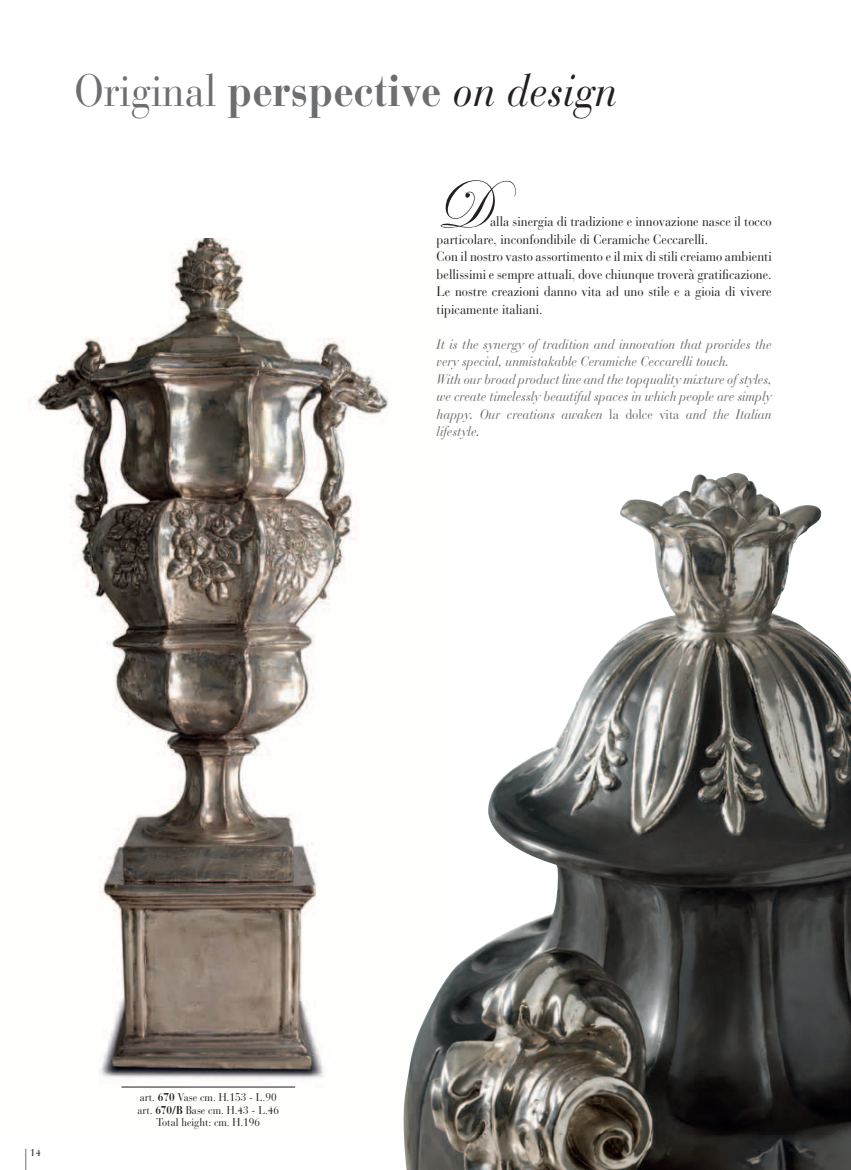
<style>
.page{position:relative;width:851px;height:1170px;background:#fff}
.page>*{position:absolute;margin:0;border:0;box-sizing:border-box;transform-origin:0 0}
.t1{font:70px "Edwardian Script ITC";color:#231f20;scale:.9 1}
.t2{font:700 45px "Bauer Bodoni";color:#6d6e71;scale:.9 1}
.t3{font:35px "Bauer Bodoni";color:#231f20;scale:.29 1}
.t4{font:13.75px/17.5px "Bauer Bodoni";color:#231f20;scale:.9 1}
.t5{font:italic 13.75px/17.5px "Bauer Bodoni";color:#6d6e71;scale:.9 1}
.t6{font:11.25px/12.5px "Bauer Bodoni";color:#231f20;text-align:center;scale:.9 1}
.t7{font:10px "Bauer Bodoni";color:#231f20}
.s1{font-weight:400}
.s2{font-weight:400;font-style:italic;color:#231f20}
.s3{font-style:normal}
.s4{font-weight:700}
</style>
<div class="page">
<img style="left:29px;top:239px;width:360px;height:849px">
<img style="left:403px;top:473px;width:447px;height:696px">
<hr style="left:121px;top:1086px;width:174px;height:1px;background:#231f20">
<h2 class="t2" style="left:74px;top:63px;width:604px"><span class="s1">Original</span> perspective <span class="s2">on design</span></h2>
<h1 class="t1" style="left:436px;top:166px;width:61px">D</h1>
<p class="t4" style="left:436px;top:213px;width:374px;text-indent:53px">alla sinergia di tradizione e innovazione nasce il tocco particolare, inconfondibile di Ceramiche Ceccarelli.<br>Con il nostro vasto assortimento e il mix di stili creiamo ambienti bellissimi e sempre attuali, dove chiunque troverà gratificazione.<br>Le nostre creazioni danno vita ad uno stile e a gioia di vivere tipicamente italiani.</p>
<p class="t5" style="left:436px;top:335px;width:374px">It is the synergy of tradition and innovation that provides the very special, unmistakable Ceramiche Ceccarelli touch.<br>With our broad product line and the topquality mixture of styles, we create timelessly beautiful spaces in which people are simply happy. Our creations awaken <span class="s3">la dolce vita</span> and the Italian lifestyle.</p>
<h3 class="t3" style="left:25px;top:1141px;width:9px">|</h3>
<p class="t7" style="left:30px;top:1146px;width:13px">14</p>
<p class="t6" style="left:137px;top:1091px;width:159px">art. <span class="s4">670</span> Vase cm. H.153 - L.90 art. <span class="s4">670/B</span> Base cm. H.43 - L.46<br>Total height: cm. H.196</p>
</div>
